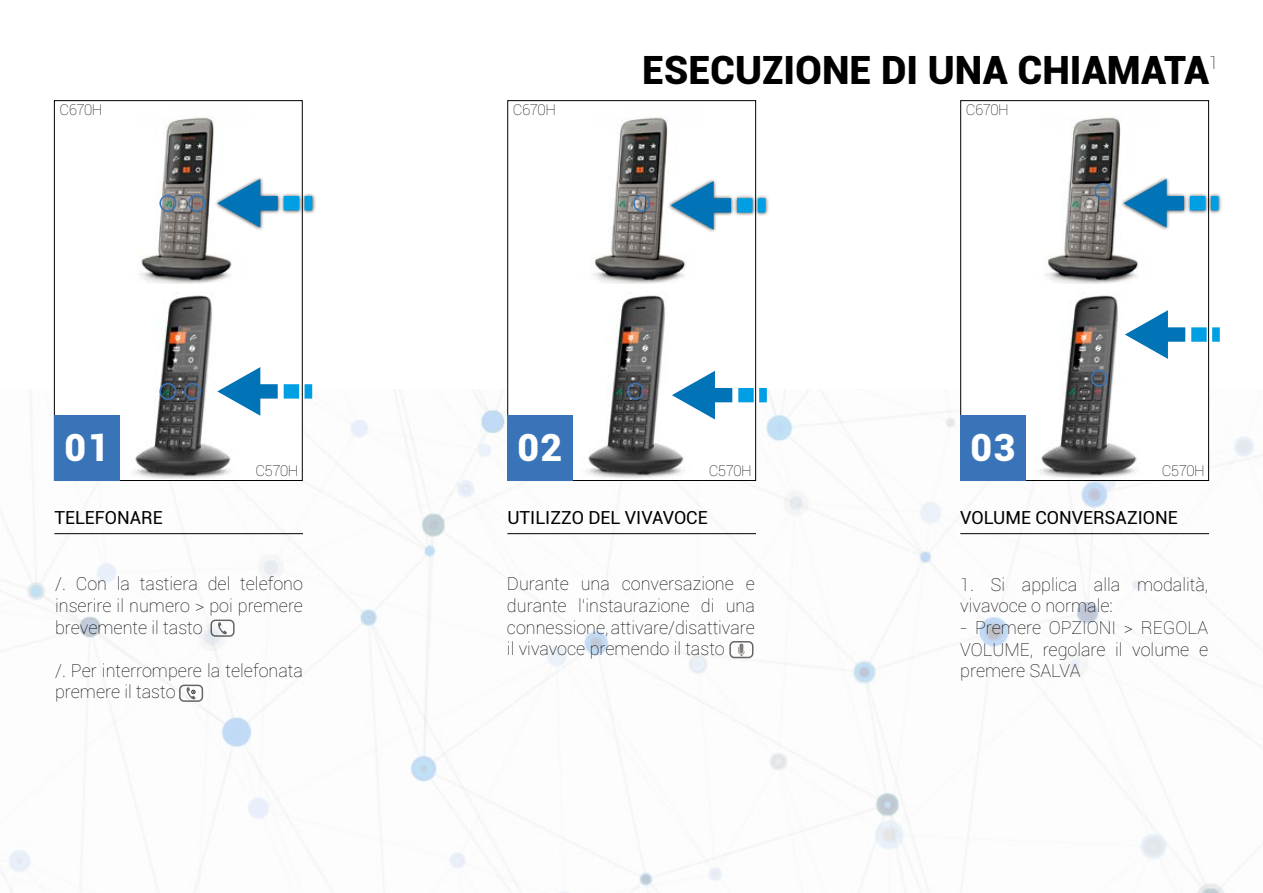
<style>
.page{position:relative;width:1263px;height:893px;background:#fff}
.page>*{position:absolute;margin:0;border:0;box-sizing:border-box;transform-origin:0 0}
.t1{font:900 39px "Roboto";color:#000}
.t2{font:900 37.5px "Roboto";color:#fff}
.t3{font:100 18px/21.6px "Roboto";color:#000;text-align:justify}
.t4{font:18px "Roboto";color:#000}
.t5{font:100 15px "Roboto";letter-spacing:-.03em;color:#000}
</style>
<div class="page">
<img style="left:2px;top:389px;width:1261px;height:504px">
<div style="left:508px;top:101px;width:248px;height:379px;background:#fff"></div>
<img style="left:592px;top:117px;width:94px;height:166px">
<div style="left:507px;top:100px;width:249px;height:381px;border:1px solid #000"></div>
<div style="left:667px;top:178px;width:102px;height:55px;background:#000;opacity:.75"></div>
<svg style="left:737px;top:198px;width:28px;height:15px"></svg>
<svg style="left:671px;top:181px;width:60px;height:49px"></svg>
<img style="left:586px;top:293px;width:129px;height:185px">
<div style="left:633px;top:195px;width:17px;height:17px;border:2px solid #3974b9;border-radius:50%"></div>
<div style="left:627px;top:383px;width:17px;height:17px;border:2px solid #3974b9;border-radius:50%"></div>
<svg style="left:738px;top:388px;width:29px;height:14px"></svg>
<svg style="left:672px;top:371px;width:60px;height:48px"></svg>
<div style="left:961px;top:101px;width:247px;height:379px;background:#fff"></div>
<img style="left:1045px;top:117px;width:94px;height:166px">
<div style="left:960px;top:100px;width:249px;height:381px;border:1px solid #000"></div>
<div style="left:1120px;top:176px;width:102px;height:55px;background:#000;opacity:.75"></div>
<svg style="left:1190px;top:196px;width:28px;height:14px"></svg>
<svg style="left:1123px;top:179px;width:61px;height:49px"></svg>
<img style="left:1039px;top:293px;width:99px;height:185px">
<div style="left:1095px;top:183px;width:17px;height:17px;border:2px solid #3974b9;border-radius:50%"></div>
<div style="left:1091px;top:370px;width:17px;height:17px;border:2px solid #3974b9;border-radius:50%"></div>
<svg style="left:1191px;top:327px;width:29px;height:15px"></svg>
<svg style="left:1125px;top:310px;width:60px;height:49px"></svg>
<div style="left:54px;top:101px;width:248px;height:379px;background:#fff"></div>
<img style="left:139px;top:117px;width:93px;height:166px">
<div style="left:54px;top:100px;width:249px;height:381px;border:1px solid #000"></div>
<div style="left:213px;top:176px;width:103px;height:55px;background:#000;opacity:.75"></div>
<svg style="left:284px;top:196px;width:28px;height:14px"></svg>
<svg style="left:217px;top:179px;width:61px;height:49px"></svg>
<div style="left:54px;top:415px;width:65px;height:65px;background:#3974b9"></div>
<hr style="left:54px;top:533px;width:249px;height:1px;background:#000">
<div style="left:960px;top:415px;width:65px;height:65px;background:#3974b9"></div>
<hr style="left:960px;top:533px;width:249px;height:1px;background:#000">
<div style="left:507px;top:415px;width:65px;height:65px;background:#3974b9"></div>
<hr style="left:507px;top:533px;width:249px;height:1px;background:#000">
<div style="left:210px;top:620px;width:25px;height:17px;border:2px solid #000;border-radius:4px"></div>
<svg style="left:218px;top:622px;width:9px;height:12px"></svg>
<div style="left:179px;top:685px;width:24px;height:17px;border:2px solid #000;border-radius:4px"></div>
<svg style="left:187px;top:687px;width:9px;height:12px"></svg>
<img style="left:133px;top:293px;width:98px;height:185px">
<div style="left:159px;top:195px;width:17px;height:17px;border:2px solid #3974b9;border-radius:50%"></div>
<div style="left:159px;top:383px;width:17px;height:17px;border:2px solid #3974b9;border-radius:50%"></div>
<div style="left:188px;top:195px;width:17px;height:17px;border:2px solid #3974b9;border-radius:50%"></div>
<div style="left:184px;top:383px;width:17px;height:17px;border:2px solid #3974b9;border-radius:50%"></div>
<svg style="left:284px;top:384px;width:28px;height:15px"></svg>
<svg style="left:217px;top:367px;width:61px;height:49px"></svg>
<svg style="left:738px;top:644px;width:7px;height:11px"></svg>
<div style="left:729px;top:641px;width:24px;height:17px;border:2px solid #000;border-radius:4px"></div>
<h1 class="t1" style="left:642px;top:42px;width:568px">ESECUZIONE DI UNA CHIAMATA</h1>
<p class="t3" style="left:1209px;top:51px;width:11px">1</p>
<p class="t5" style="left:59px;top:99px;width:45px">C670H</p>
<p class="t5" style="left:513px;top:99px;width:45px">C670H</p>
<p class="t5" style="left:966px;top:99px;width:45px">C670H</p>
<h2 class="t2" style="left:65px;top:421px;width:46px">01</h2>
<h2 class="t2" style="left:518px;top:421px;width:46px">02</h2>
<h2 class="t2" style="left:970px;top:421px;width:46px">03</h2>
<p class="t5" style="left:255px;top:461px;width:45px">C570H</p>
<p class="t5" style="left:709px;top:461px;width:45px">C570H</p>
<p class="t5" style="left:1162px;top:461px;width:45px">C570H</p>
<p class="t4" style="left:54px;top:505px;width:110px">TELEFONARE</p>
<p class="t4" style="left:507px;top:505px;width:202px">UTILIZZO DEL VIVAVOCE</p>
<p class="t4" style="left:960px;top:505px;width:219px">VOLUME CONVERSAZIONE</p>
<p class="t3" style="left:55px;top:573px;width:249px">/. Con la tastiera del telefono inserire il numero &gt; poi premere brevemente il tasto</p>
<p class="t3" style="left:55px;top:659px;width:249px">/. Per interrompere la telefonata premere il tasto</p>
<p class="t3" style="left:507px;top:573px;width:249px">Durante una conversazione e durante l’instaurazione di una connessione, attivare/disattivare il vivavoce premendo il tasto</p>
<p class="t3" style="left:960px;top:573px;width:249px">1. Si applica alla modalità, vivavoce o normale:</p>
<p class="t3" style="left:960px;top:616px;width:249px">- Premere OPZIONI &gt; REGOLA VOLUME, regolare il volume e premere SALVA</p>
</div>
